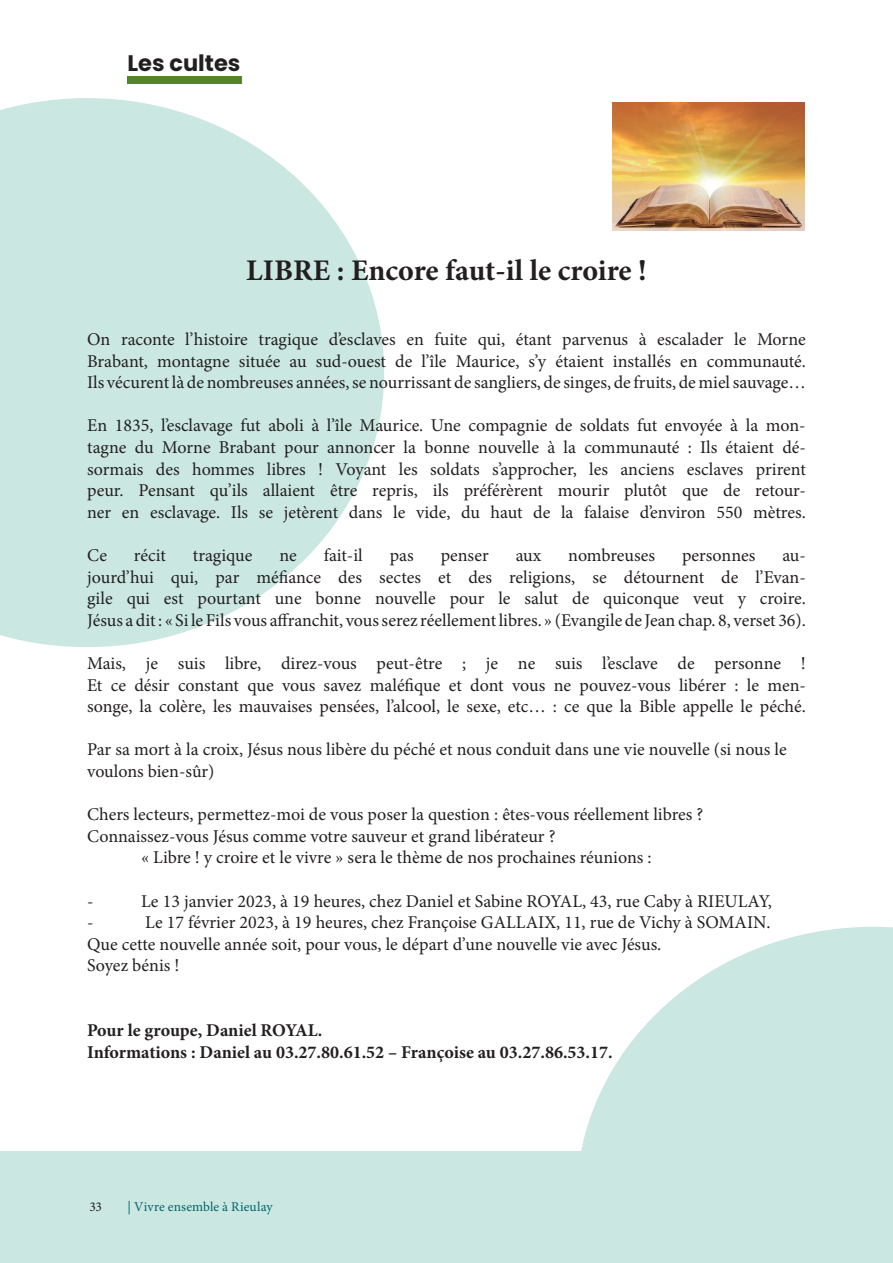
<style>
.page{position:relative;width:893px;height:1263px;background:#fff}
.page>*{position:absolute;margin:0;border:0;box-sizing:border-box;transform-origin:0 0}
.t1{font:700 30px "Minion Pro";color:#231f20}
.t2{font:700 22.5px "Poppins";color:#231f20}
.t3{font:18px/21.6px "Minion Pro";color:#231f20;text-align:justify}
.t4{font:700 18px/21.6px "Minion Pro";color:#231f20}
.t5{font:13.5px "Minion Pro";letter-spacing:.005em;color:#036569}
.t6{font:13.5px "Minion Pro";color:#231f20}
</style>
<div class="page">
<svg style="left:576px;top:927px;width:317px;height:225px;fill:#cae7e2"></svg>
<div style="left:0;top:1152px;width:893px;height:111px;background:#cae7e2"></div>
<svg style="left:0;top:98px;width:384px;height:549px;fill:#cae7e2"></svg>
<img style="left:612px;top:103px;width:193px;height:128px">
<div style="left:128px;top:76px;width:114px;height:7px;background:#548427"></div>
<p class="t2" style="left:128px;top:50px;width:114px">Les cultes</p>
<h1 class="t1" style="left:246px;top:249px;width:402px">LIBRE : Encore faut-il le croire !</h1>
<p class="t3" style="left:87px;top:328px;width:720px">On raconte l’histoire tragique d’esclaves en fuite qui, étant parvenus à escalader le Morne Brabant, montagne située au sud-ouest de l’île Maurice, s’y étaient installés en communauté.<br>Ils vécurent là de nombreuses années, se nourrissant de sangliers, de singes, de fruits, de miel sauvage…</p>
<p class="t3" style="left:87px;top:415px;width:720px">En 1835, l’esclavage fut aboli à l’île Maurice. Une compagnie de soldats fut envoyée à la mon&shy;tagne du Morne Brabant pour annoncer la bonne nouvelle à la communauté : Ils étaient dé&shy;sormais des hommes libres ! Voyant les soldats s’approcher, les anciens esclaves prirent peur. Pensant qu’ils allaient être repris, ils préférèrent mourir plutôt que de retour&shy;ner en esclavage. Ils se jetèrent dans le vide, du haut de la falaise d’environ 550 mètres.</p>
<p class="t3" style="left:87px;top:544px;width:21px">Ce</p>
<p class="t3" style="left:134px;top:544px;width:33px">récit</p>
<p class="t3" style="left:193px;top:544px;width:61px">tragique</p>
<p class="t3" style="left:279px;top:544px;width:19px">ne</p>
<p class="t3" style="left:324px;top:544px;width:41px">fait-il</p>
<p class="t3" style="left:390px;top:544px;width:25px">pas</p>
<p class="t3" style="left:441px;top:544px;width:50px">penser</p>
<p class="t3" style="left:516px;top:544px;width:27px">aux</p>
<p class="t3" style="left:568px;top:544px;width:88px">nombreuses</p>
<p class="t3" style="left:682px;top:544px;width:75px">personnes</p>
<p class="t3" style="left:87px;top:544px;width:720px;text-indent:695px">au&shy;jourd’hui qui, par méfiance des sectes et des religions, se détournent de l’Evan&shy;gile qui est pourtant une bonne nouvelle pour le salut de quiconque veut y croire.<br>Jésus a dit : « Si le Fils vous affranchit, vous serez réellement libres. » (Evangile de Jean chap. 8, verset 36).</p>
<p class="t3" style="left:87px;top:652px;width:720px">Mais, je suis libre, direz-vous peut-être ; je ne suis l’esclave de personne !<br>Et ce désir constant que vous savez maléfique et dont vous ne pouvez-vous libérer : le men&shy;songe, la colère, les mauvaises pensées, l’alcool, le sexe, etc… : ce que la Bible appelle le péché.</p>
<p class="t3" style="left:87px;top:739px;width:701px">Par sa mort à la croix, Jésus nous libère du péché et nous conduit dans une vie nouvelle (si nous le voulons bien-sûr)</p>
<p class="t3" style="left:87px;top:804px;width:618px">Chers lecteurs, permettez-moi de vous poser la question : êtes-vous réellement libres ?</p>
<p class="t3" style="left:87px;top:825px;width:470px">Connaissez-vous Jésus comme votre sauveur et grand libérateur ?</p>
<p class="t3" style="left:141px;top:847px;width:512px">« Libre ! y croire et le vivre » sera le thème de nos prochaines réunions :</p>
<p class="t3" style="left:87px;top:890px;width:8px">-</p>
<p class="t3" style="left:141px;top:890px;width:632px">Le 13 janvier 2023, à 19 heures, chez Daniel et Sabine ROYAL, 43, rue Caby à RIEULAY,</p>
<p class="t3" style="left:87px;top:912px;width:8px">-</p>
<p class="t3" style="left:87px;top:912px;width:685px;text-align:left;text-indent:58px">Le 17 février 2023, à 19 heures, chez Françoise GALLAIX, 11, rue de Vichy à SOMAIN.<br>Que cette nouvelle année soit, pour vous, le départ d’une nouvelle vie avec Jésus.<br>Soyez bénis !</p>
<p class="t4" style="left:87px;top:1019px;width:527px">Pour le groupe, Daniel ROYAL.<br>Informations : Daniel au 03.27.80.61.52 – Françoise au 03.27.86.53.17.</p>
<p class="t6" style="left:89px;top:1198px;width:14px">33</p>
<p class="t5" style="left:128px;top:1198px;width:147px">| Vivre ensemble à Rieulay</p>
</div>
